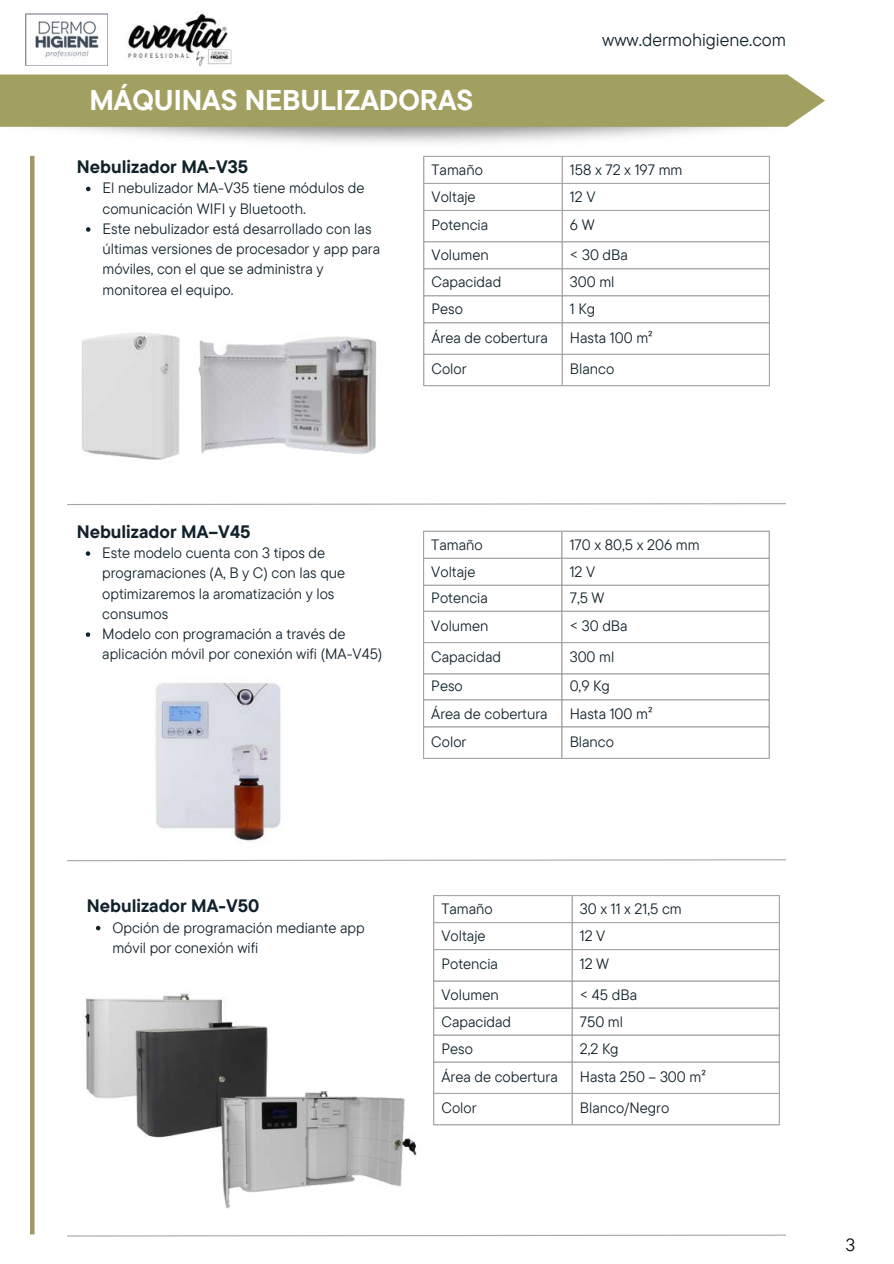
<style>
.page{position:relative;width:894px;height:1264px;background:#fff}
.page>*{position:absolute;margin:0;border:0;box-sizing:border-box;transform-origin:0 0}
.t1{font:700 28.5px "TT Commons Pro";color:#fff}
.t2{font:700 18px "TT Commons Pro";color:#12222b}
.t3{font:18px "TT Commons Pro";color:#12222b}
.t4{font:17.55px "TT Commons Pro";color:#000}
.t5{font:15px/20.2px "TT Commons Pro";color:#12222b}
</style>
<div class="page">
<div style="left:0;top:74px;width:824px;height:53px;background:#a1a061"></div>
<svg style="left:67px;top:503px;width:719px;height:2px"></svg>
<svg style="left:67px;top:859px;width:719px;height:2px"></svg>
<div style="left:30px;top:156px;width:5px;height:1078px;background:#a29867"></div>
<hr style="left:423px;top:157px;width:1px;height:228px;background:#a6a6a6">
<hr style="left:561px;top:157px;width:1px;height:228px;background:#a6a6a6">
<hr style="left:768px;top:157px;width:1px;height:228px;background:#a6a6a6">
<hr style="left:423px;top:156px;width:346px;height:1px;background:#a6a6a6">
<hr style="left:423px;top:183px;width:346px;height:1px;background:#a6a6a6">
<hr style="left:423px;top:210px;width:346px;height:1px;background:#a6a6a6">
<hr style="left:423px;top:241px;width:346px;height:1px;background:#a6a6a6">
<hr style="left:423px;top:268px;width:346px;height:1px;background:#a6a6a6">
<hr style="left:423px;top:295px;width:346px;height:1px;background:#a6a6a6">
<hr style="left:423px;top:322px;width:346px;height:1px;background:#a6a6a6">
<hr style="left:423px;top:354px;width:346px;height:1px;background:#a6a6a6">
<hr style="left:423px;top:385px;width:346px;height:1px;background:#a6a6a6">
<img style="left:245px;top:336px;width:132px;height:118px">
<img style="left:34px;top:327px;width:211px;height:137px">
<hr style="left:423px;top:531px;width:1px;height:226px;background:#a6a6a6">
<hr style="left:561px;top:531px;width:1px;height:226px;background:#a6a6a6">
<hr style="left:768px;top:531px;width:1px;height:226px;background:#a6a6a6">
<hr style="left:423px;top:530px;width:346px;height:1px;background:#a6a6a6">
<hr style="left:423px;top:557px;width:346px;height:1px;background:#a6a6a6">
<hr style="left:423px;top:584px;width:346px;height:1px;background:#a6a6a6">
<hr style="left:423px;top:610px;width:346px;height:1px;background:#a6a6a6">
<hr style="left:423px;top:642px;width:346px;height:1px;background:#a6a6a6">
<hr style="left:423px;top:673px;width:346px;height:1px;background:#a6a6a6">
<hr style="left:423px;top:699px;width:346px;height:1px;background:#a6a6a6">
<hr style="left:423px;top:726px;width:346px;height:1px;background:#a6a6a6">
<hr style="left:423px;top:757px;width:346px;height:2px;background:#a6a6a6">
<img style="left:155px;top:682px;width:126px;height:160px">
<hr style="left:433px;top:896px;width:1px;height:228px;background:#a6a6a6">
<hr style="left:571px;top:896px;width:1px;height:228px;background:#a6a6a6">
<hr style="left:778px;top:896px;width:1px;height:228px;background:#a6a6a6">
<hr style="left:433px;top:895px;width:346px;height:1px;background:#a6a6a6">
<hr style="left:433px;top:922px;width:346px;height:1px;background:#a6a6a6">
<hr style="left:433px;top:949px;width:346px;height:1px;background:#a6a6a6">
<hr style="left:433px;top:980px;width:346px;height:1px;background:#a6a6a6">
<hr style="left:433px;top:1007px;width:346px;height:1px;background:#a6a6a6">
<hr style="left:433px;top:1034px;width:346px;height:1px;background:#a6a6a6">
<hr style="left:433px;top:1061px;width:346px;height:1px;background:#a6a6a6">
<hr style="left:433px;top:1092px;width:346px;height:1px;background:#a6a6a6">
<hr style="left:433px;top:1124px;width:346px;height:1px;background:#a6a6a6">
<img style="left:83px;top:992px;width:140px;height:107px">
<img style="left:112px;top:1007px;width:156px;height:131px">
<img style="left:213px;top:1088px;width:204px;height:121px">
<img style="left:26px;top:13px;width:68px;height:52px">
<img style="left:94px;top:12px;width:159px;height:107px">
<svg style="left:67px;top:1234px;width:719px;height:3px"></svg>
<svg style="left:86px;top:187px;width:4px;height:4px"></svg>
<svg style="left:86px;top:227px;width:4px;height:5px"></svg>
<svg style="left:86px;top:551px;width:4px;height:5px"></svg>
<svg style="left:86px;top:632px;width:4px;height:5px"></svg>
<svg style="left:96px;top:925px;width:4px;height:5px"></svg>
<h1 class="t1" style="left:89px;top:82px;width:385px">MÁQUINAS NEBULIZADORAS</h1>
<p class="t3" style="left:602px;top:28px;width:185px">www.dermohigiene.com</p>
<p class="t2" style="left:77px;top:155px;width:173px">Nebulizador MA-V35</p>
<p class="t5" style="left:102px;top:178px;width:279px">El nebulizador MA-V35 tiene módulos de comunicación WIFI y Bluetooth.<br>Este nebulizador está desarrollado con las últimas versiones de procesador y app para móviles, con el que se administra y monitorea el equipo.</p>
<p class="t5" style="left:431px;top:159px;width:53px">Tamaño</p>
<p class="t5" style="left:569px;top:159px;width:114px">158 x 72 x 197 mm</p>
<p class="t5" style="left:431px;top:186px;width:46px">Voltaje</p>
<p class="t5" style="left:569px;top:186px;width:27px">12 V</p>
<p class="t5" style="left:431px;top:214px;width:58px">Potencia</p>
<p class="t5" style="left:569px;top:214px;width:26px">6W</p>
<p class="t5" style="left:431px;top:245px;width:59px">Volumen</p>
<p class="t5" style="left:569px;top:245px;width:59px">&lt; 30 dBa</p>
<p class="t5" style="left:431px;top:272px;width:71px">Capacidad</p>
<p class="t5" style="left:569px;top:272px;width:46px">300 ml</p>
<p class="t5" style="left:431px;top:299px;width:33px">Peso</p>
<p class="t5" style="left:569px;top:299px;width:27px">1 Kg</p>
<p class="t5" style="left:431px;top:327px;width:118px">Área de cobertura</p>
<p class="t5" style="left:569px;top:327px;width:84px">Hasta 100 m²</p>
<p class="t5" style="left:431px;top:358px;width:37px">Color</p>
<p class="t5" style="left:569px;top:358px;width:46px">Blanco</p>
<p class="t2" style="left:77px;top:520px;width:175px">Nebulizador MA–V45</p>
<p class="t5" style="left:102px;top:542px;width:281px">Este modelo cuenta con 3 tipos de programaciones (A, B y C) con las que optimizaremos la aromatización y los consumos<br>Modelo con programación a través de aplicación móvil por conexión wifi (MA-V45)</p>
<p class="t5" style="left:431px;top:534px;width:53px">Tamaño</p>
<p class="t5" style="left:569px;top:534px;width:131px">170 x 80,5 x 206 mm</p>
<p class="t5" style="left:431px;top:561px;width:46px">Voltaje</p>
<p class="t5" style="left:569px;top:561px;width:27px">12 V</p>
<p class="t5" style="left:431px;top:587px;width:58px">Potencia</p>
<p class="t5" style="left:569px;top:587px;width:36px">7,5 W</p>
<p class="t5" style="left:431px;top:615px;width:59px">Volumen</p>
<p class="t5" style="left:569px;top:615px;width:59px">&lt; 30 dBa</p>
<p class="t5" style="left:431px;top:646px;width:71px">Capacidad</p>
<p class="t5" style="left:569px;top:646px;width:46px">300 ml</p>
<p class="t5" style="left:431px;top:675px;width:33px">Peso</p>
<p class="t5" style="left:569px;top:675px;width:42px">0,9 Kg</p>
<p class="t5" style="left:431px;top:702px;width:118px">Área de cobertura</p>
<p class="t5" style="left:569px;top:702px;width:84px">Hasta 100 m²</p>
<p class="t5" style="left:431px;top:731px;width:37px">Color</p>
<p class="t5" style="left:569px;top:731px;width:46px">Blanco</p>
<p class="t2" style="left:87px;top:894px;width:174px">Nebulizador MA-V50</p>
<p class="t5" style="left:112px;top:916px;width:254px">Opción de programación mediante app móvil por conexión wifi</p>
<p class="t5" style="left:441px;top:898px;width:53px">Tamaño</p>
<p class="t5" style="left:579px;top:898px;width:103px">30 x 11 x 21,5 cm</p>
<p class="t5" style="left:441px;top:925px;width:46px">Voltaje</p>
<p class="t5" style="left:579px;top:925px;width:27px">12 V</p>
<p class="t5" style="left:441px;top:953px;width:58px">Potencia</p>
<p class="t5" style="left:579px;top:953px;width:31px">12 W</p>
<p class="t5" style="left:441px;top:983px;width:59px">Volumen</p>
<p class="t5" style="left:579px;top:983px;width:59px">&lt; 45 dBa</p>
<p class="t5" style="left:441px;top:1010px;width:71px">Capacidad</p>
<p class="t5" style="left:579px;top:1010px;width:45px">750 ml</p>
<p class="t5" style="left:441px;top:1037px;width:33px">Peso</p>
<p class="t5" style="left:579px;top:1037px;width:40px">2,2 Kg</p>
<p class="t5" style="left:441px;top:1065px;width:118px">Área de cobertura</p>
<p class="t5" style="left:579px;top:1065px;width:127px">Hasta 250 – 300 m²</p>
<p class="t5" style="left:441px;top:1097px;width:37px">Color</p>
<p class="t5" style="left:579px;top:1097px;width:91px">Blanco/Negro</p>
<p class="t4" style="left:845px;top:1233px;width:11px">3</p>
</div>
